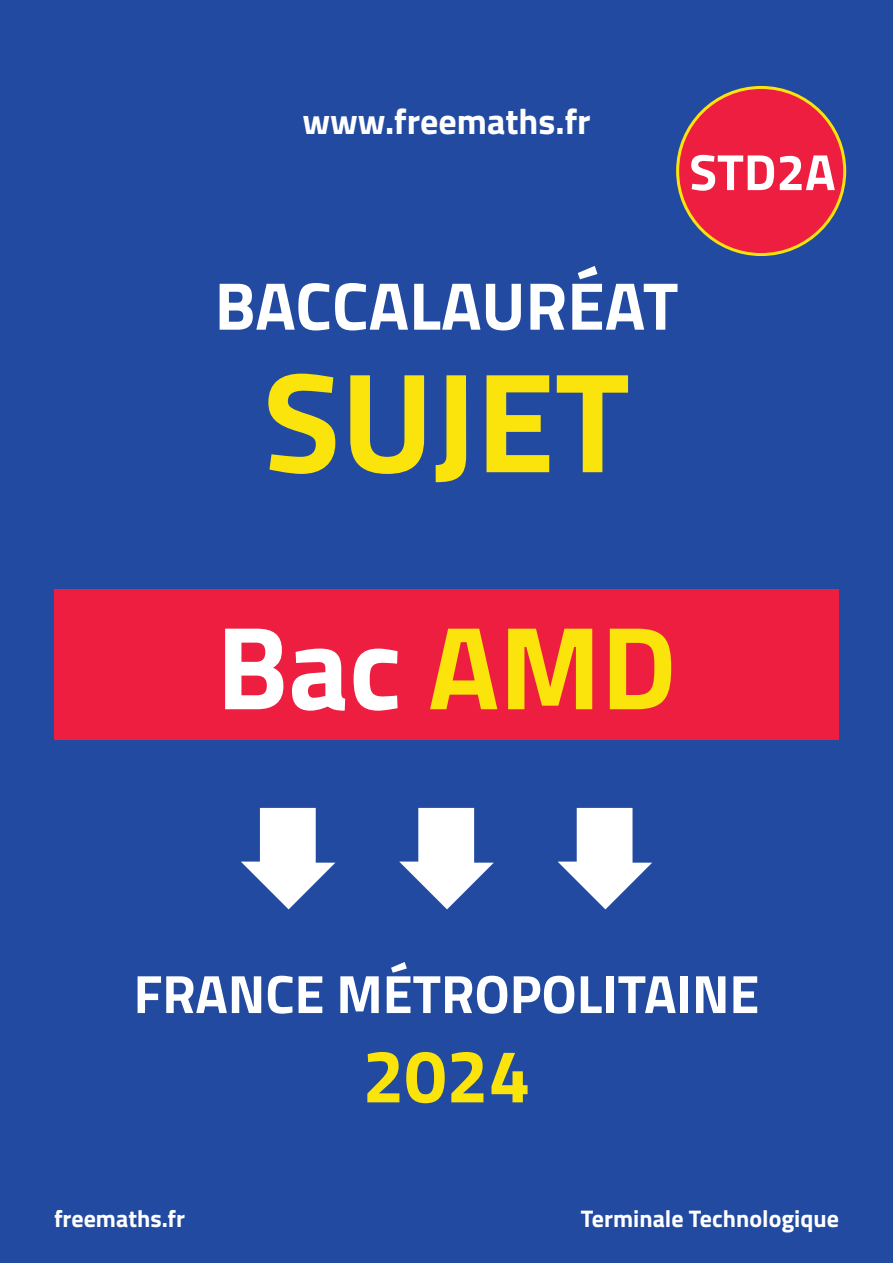
<style>
.page{position:relative;width:893px;height:1263px;background:#214aa0}
.page>*{position:absolute;margin:0;border:0;box-sizing:border-box;transform-origin:0 0}
.t1{font:700 142.5px "Titillium";color:#fbe30c}
.t2{font:700 118.5px "Titillium";color:#fff}
.t3{font:700 75px "Titillium";color:#fbe30c}
.t4{font:700 67.5px "Titillium";color:#fff}
.t5{font:700 54px "Titillium";color:#fff}
.t6{font:700 51px "Titillium";color:#fff}
.t7{font:700 36px "Titillium";color:#fff}
.t8{font:700 24px "Titillium";color:#fff}
.s1{color:#fbe30c}
</style>
<div class="page">
<svg style="left:241px;top:808px;width:94px;height:101px"></svg>
<svg style="left:399px;top:808px;width:95px;height:101px"></svg>
<svg style="left:558px;top:808px;width:94px;height:101px"></svg>
<div style="left:54px;top:589px;width:785px;height:151px;background:#ed1e40"></div>
<div style="left:678px;top:87px;width:167px;height:168px;background:#ed1e40;border-radius:50%"></div>
<h3 class="t7" style="left:302px;top:94px;width:290px">www.freemaths.fr</h3>
<h3 class="t6" style="left:689px;top:133px;width:148px">STD2A</h3>
<h3 class="t4" style="left:215px;top:254px;width:465px">BACCALAURÉAT</h3>
<h1 class="t1" style="left:263px;top:313px;width:368px">SUJET</h1>
<h2 class="t2" style="left:216px;top:577px;width:462px">Bac <span class="s1">AMD</span></h2>
<p class="t5" style="left:134px;top:953px;width:627px">FRANCE MÉTROPOLITAINE</p>
<h3 class="t3" style="left:362px;top:1019px;width:169px">2024</h3>
<p class="t8" style="left:54px;top:1200px;width:133px">freemaths.fr</p>
<p class="t8" style="left:581px;top:1200px;width:260px">Terminale Technologique</p>
</div>
